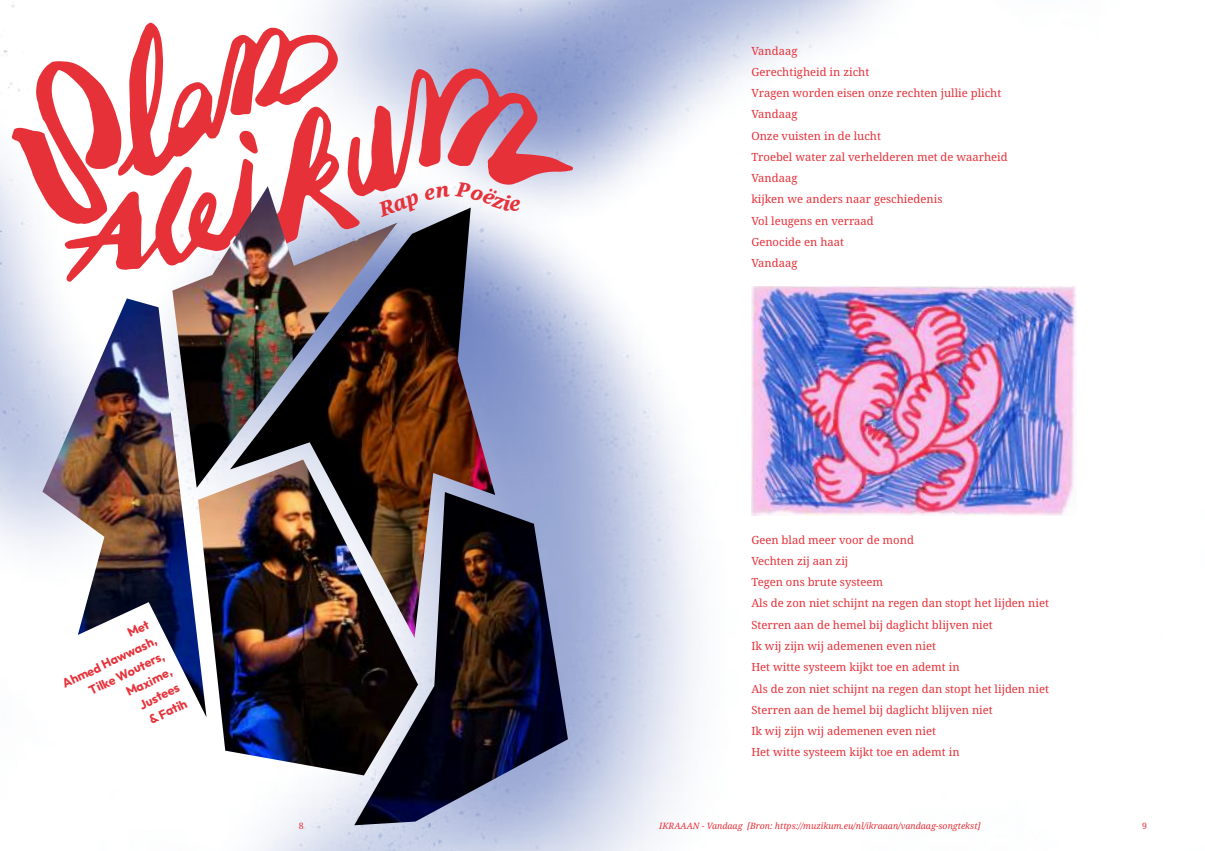
<style>
.page{position:relative;width:1205px;height:851px;background:#fff}
.page>*{position:absolute;margin:0;border:0;box-sizing:border-box;transform-origin:0 0}
.t1{font:700 12.5px/17.5px "Outfit";color:#e6323a;text-align:right}
.t2{font:11.25px/21.2px "Noto Serif";color:#e6323a}
.t3{font:italic 8.75px "Noto Serif";color:#e6323a}
.t4{font:8.75px "Noto Serif";color:#e6323a}
</style>
<div class="page">
<img style="left:751px;top:286px;width:325px;height:229px">
<svg style="left:64px;top:106px;width:283px;height:176px"></svg>
<svg style="left:11px;top:23px;width:327px;height:201px"></svg>
<img style="left:206px;top:487px;width:148px;height:288px">
<img style="left:354px;top:492px;width:214px;height:333px">
<img style="left:42px;top:298px;width:164px;height:419px">
<img style="left:230px;top:217px;width:265px;height:420px">
<img style="left:172px;top:186px;width:225px;height:301px">
<svg style="left:347px;top:68px;width:226px;height:149px"></svg>
<p class="t1" style="left:52px;top:661px;width:105px;rotate:-26deg">Met<br>Ahmed Hawwash,<br>Tilke Wouters,<br>Maxime,<br>Justees<br>&amp; Fatih</p>
<p class="t2" style="left:751px;top:40px;width:258px">Vandaag<br>Gerechtigheid in zicht<br>Vragen worden eisen onze rechten jullie plicht<br>Vandaag<br>Onze vuisten in de lucht<br>Troebel water zal verhelderen met de waarheid<br>Vandaag<br>kijken we anders naar geschiedenis<br>Vol leugens en verraad<br>Genocide en haat<br>Vandaag</p>
<p class="t2" style="left:751px;top:529px;width:299px">Geen blad meer voor de mond<br>Vechten zij aan zij<br>Tegen ons brute systeem<br>Als de zon niet schijnt na regen dan stopt het lijden niet Sterren aan de hemel bij daglicht blijven niet<br>Ik wij zijn wij ademenen even niet<br>Het witte systeem kijkt toe en ademt in<br>Als de zon niet schijnt na regen dan stopt het lijden niet Sterren aan de hemel bij daglicht blijven niet<br>Ik wij zijn wij ademenen even niet<br>Het witte systeem kijkt toe en ademt in</p>
<p class="t4" style="left:299px;top:820px;width:6px">8</p>
<p class="t3" style="left:659px;top:820px;width:323px">IKRAAAN - Vandaag [Bron: https://muzikum.eu/nl/ikraaan/vandaag-songtekst]</p>
<p class="t4" style="left:1142px;top:820px;width:6px">9</p>
</div>
